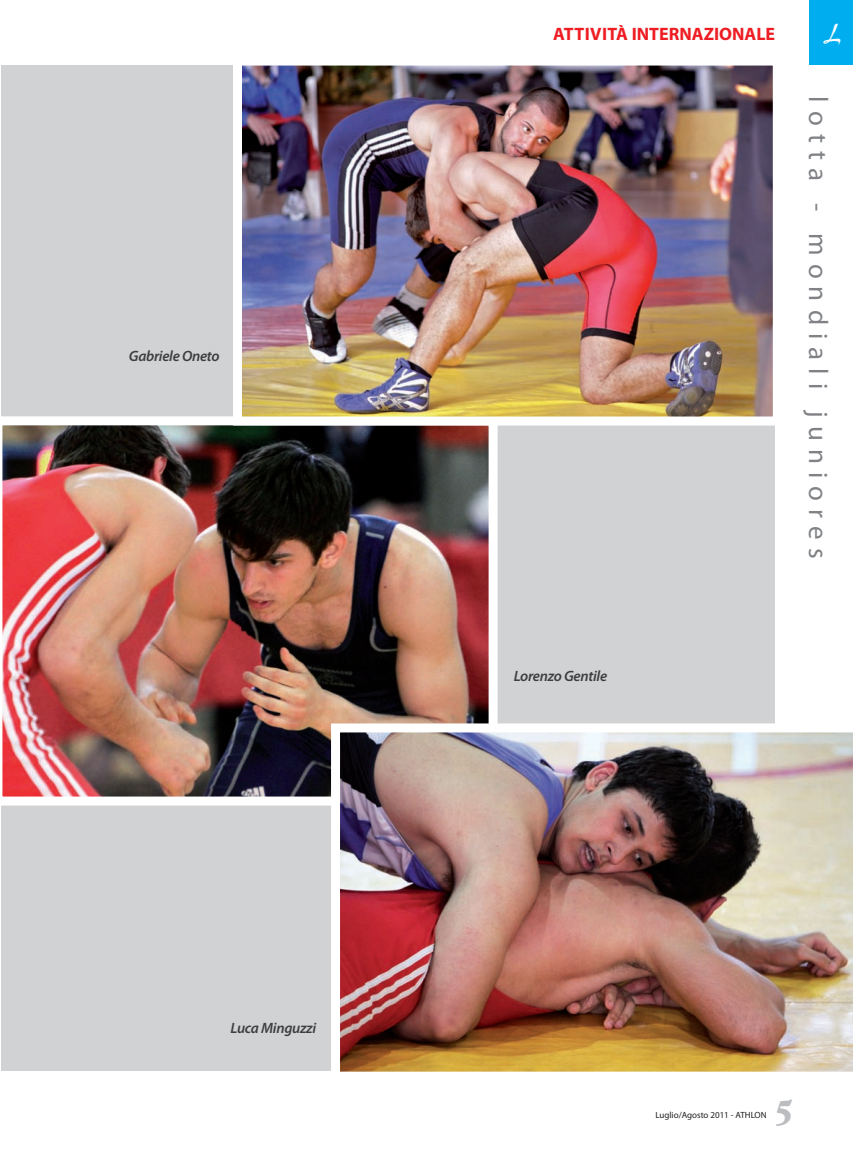
<style>
.page{position:relative;width:853px;height:1151px;background:#fff}
.page>*{position:absolute;margin:0;border:0;box-sizing:border-box;transform-origin:0 0}
.t1{font:900 36px "Hoefler Text";color:#bcbdc0}
.t2{font:700 30px "Ex Ponto Pro";color:#fff}
.t3{font:27px "Myriad Pro";letter-spacing:.3em;color:#808285}
.t4{font:700 18px "Myriad Pro";color:#ee1d23}
.t5{font:italic 600 15px "Myriad Pro";letter-spacing:-.02em;color:#3e3e3f}
.t6{font:9px "Myriad Pro";color:#231f20}
</style>
<div class="page">
<div style="left:809px;top:0;width:44px;height:65px;background:#00aeef"></div>
<div style="left:1px;top:65px;width:774px;height:1005px;background:#d1d2d4"></div>
<img style="left:1px;top:416px;width:497px;height:389px">
<img style="left:243px;top:67px;width:529px;height:348px">
<div style="left:233px;top:57px;width:549px;height:368px;border:9px solid #fff"></div>
<img style="left:331px;top:723px;width:522px;height:349px">
<p class="t5" style="left:129px;top:347px;width:92px">Gabriele Oneto</p>
<p class="t5" style="left:231px;top:1018px;width:87px">Luca Minguzzi</p>
<p class="t4" style="left:553px;top:22px;width:223px">ATTIVITÀ INTERNAZIONALE</p>
<h2 class="t2" style="left:824px;top:15px;width:19px">L</h2>
<h3 class="t3" style="left:835px;top:96px;width:463px;rotate:90deg">lotta - mondiali juniores</h3>
<p class="t5" style="left:514px;top:666px;width:95px">Lorenzo Gentile</p>
<p class="t6" style="left:655px;top:1109px;width:113px">Luglio/Agosto 2011 - ATHLON</p>
<h1 class="t1" style="left:775px;top:1084px;width:20px">5</h1>
</div>
